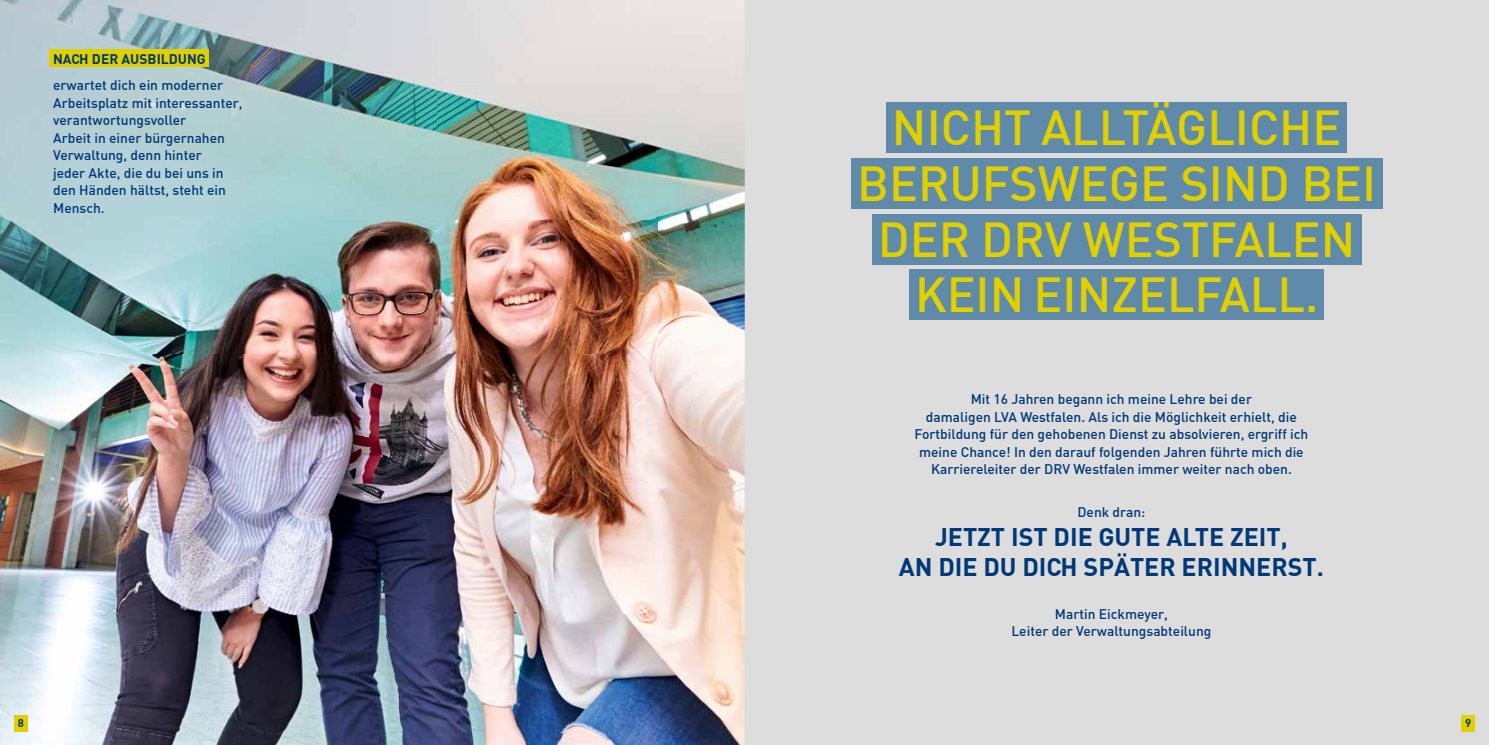
<style>
.page{position:relative;width:1489px;height:745px;background:#fff}
.page>*{position:absolute;margin:0;border:0;box-sizing:border-box;transform-origin:0 0}
.t1{font:500 48px/55.6px "DIN";color:#e0d000;text-align:center}
.t2{font:700 25px/30px "DIN";color:#003878;text-align:center}
.t3{font:500 13.75px/17.5px "DIN";color:#003878;text-align:center}
.t4{font:700 13.75px "DIN";color:#003878}
.t5{font:700 11.25px "DIN";color:#003878}
</style>
<div class="page">
<img style="left:0;top:0;width:744px;height:744px">
<div style="left:744px;top:0;width:744px;height:744px;background:#ddd"></div>
<div style="left:886px;top:103px;width:460px;height:50px;background:#608aa9"></div>
<div style="left:850px;top:158px;width:532px;height:50px;background:#608aa9"></div>
<div style="left:872px;top:214px;width:489px;height:50px;background:#608aa9"></div>
<div style="left:909px;top:269px;width:414px;height:50px;background:#608aa9"></div>
<div style="left:50px;top:50px;width:159px;height:17px;background:#e0d000"></div>
<div style="left:1461px;top:714px;width:13px;height:17px;background:#e0d000"></div>
<div style="left:14px;top:714px;width:13px;height:17px;background:#e0d000"></div>
<p class="t4" style="left:53px;top:50px;width:154px">NACH DER AUSBILDUNG</p>
<p class="t3" style="left:53px;top:76px;width:191px;text-align:left">erwartet dich ein moderner<br>Arbeitsplatz mit interessanter, verantwortungsvoller<br>Arbeit in einer bürgernahen<br>Verwaltung, denn hinter<br>jeder Akte, die du bei uns in den Händen hältst, steht ein<br>Mensch.</p>
<h1 class="t1" style="left:892px;top:98px;width:451px">NICHT ALLTÄGLICHE</h1>
<h1 class="t1" style="left:857px;top:154px;width:520px">BERUFSWEGE SIND BEI<br>DER DRV WESTFALEN<br>KEIN EINZELFALL.</h1>
<p class="t3" style="left:914px;top:390px;width:395px">Mit 16 Jahren begann ich meine Lehre bei der<br>damaligen LVA Westfalen. Als ich die Möglichkeit erhielt, die Fortbildung für den gehobenen Dienst zu absolvieren, ergriff ich meine Chance! In den darauf folgenden Jahren führte mich die Karriereleiter der DRV Westfalen immer weiter nach oben.</p>
<p class="t3" style="left:1077px;top:502px;width:69px">Denk dran:</p>
<h2 class="t2" style="left:898px;top:520px;width:426px">JETZT IST DIE GUTE ALTE ZEIT,<br>AN DIE DU DICH SPÄTER ERINNERST.</h2>
<p class="t3" style="left:1011px;top:604px;width:201px">Martin Eickmeyer,<br>Leiter der Verwaltungsabteilung</p>
<p class="t5" style="left:18px;top:715px;width:8px">8</p>
<p class="t5" style="left:1464px;top:715px;width:8px">9</p>
</div>
